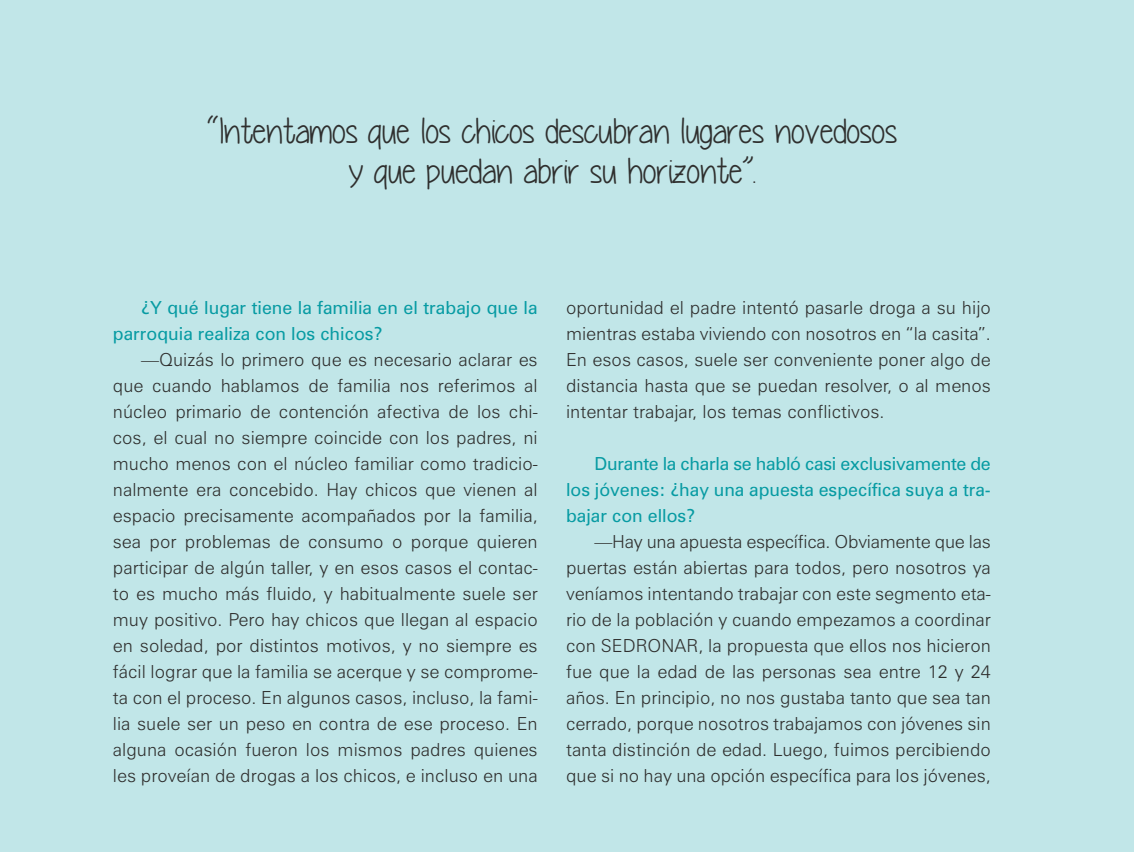
<style>
.page{position:relative;width:1134px;height:861px;background:#fff}
.page>*{position:absolute;margin:0;border:0;box-sizing:border-box;transform-origin:0 0}
.t1{font:36px/40px "Yummy Cupcakes";color:#2f2f2e;text-align:center}
.t2{font:300 18px/26px "Zurich BT";color:#2f2f2e;text-align:justify}
.t3{font:18px/26px "Zurich BT";color:#079ba3}
</style>
<div class="page">
<div style="left:0;top:0;width:1134px;height:852px;background:#c1e6e8"></div>
<h1 class="t1" style="left:207px;top:110px;width:691px">“Intentamos que los chicos descubran lugares novedosos y que puedan abrir su horizonte”.</h1>
<p class="t3" style="left:113px;top:295px;width:426px;text-indent:28px">¿Y qué lugar tiene la familia en el trabajo que la parroquia realiza con los chicos?</p>
<p class="t2" style="left:113px;top:347px;width:426px;text-indent:28px">—Quizás lo primero que es necesario aclarar es que cuando hablamos de familia nos referimos al núcleo primario de contención afectiva de los chi&shy;cos, el cual no siempre coincide con los padres, ni mucho menos con el núcleo familiar como tradicio&shy;nalmente era concebido. Hay chicos que vienen al espacio precisamente acompañados por la familia, sea por problemas de consumo o porque quieren participar de algún taller, y en esos casos el contac&shy;to es mucho más fluido, y habitualmente suele ser muy positivo. Pero hay chicos que llegan al espacio en soledad, por distintos motivos, y no siempre es fácil lograr que la familia se acerque y se comprome&shy;ta con el proceso. En algunos casos, incluso, la fami&shy;lia suele ser un peso en contra de ese proceso. En alguna ocasión fueron los mismos padres quienes les proveían de drogas a los chicos, e incluso en una</p>
<p class="t2" style="left:566px;top:295px;width:426px">oportunidad el padre intentó pasarle droga a su hijo mientras estaba viviendo con nosotros en “la casita”.<br>En esos casos, suele ser conveniente poner algo de distancia hasta que se puedan resolver, o al menos intentar trabajar, los temas conflictivos.</p>
<p class="t3" style="left:566px;top:451px;width:426px;text-align:justify;text-indent:28px">Durante la charla se habló casi exclusivamente de los jóvenes: ¿hay una apuesta específica suya a tra&shy;bajar con ellos?</p>
<p class="t2" style="left:566px;top:529px;width:426px;text-indent:28px">—Hay una apuesta específica. Obviamente que las puertas están abiertas para todos, pero nosotros ya veníamos intentando trabajar con este segmento eta&shy;rio de la población y cuando empezamos a coordinar con SEDRONAR, la propuesta que ellos nos hicieron fue que la edad de las personas sea entre 12 y 24 años. En principio, no nos gustaba tanto que sea tan cerrado, porque nosotros trabajamos con jóvenes sin tanta distinción de edad. Luego, fuimos percibiendo que si no hay una opción específica para los jóvenes,</p>
</div>
